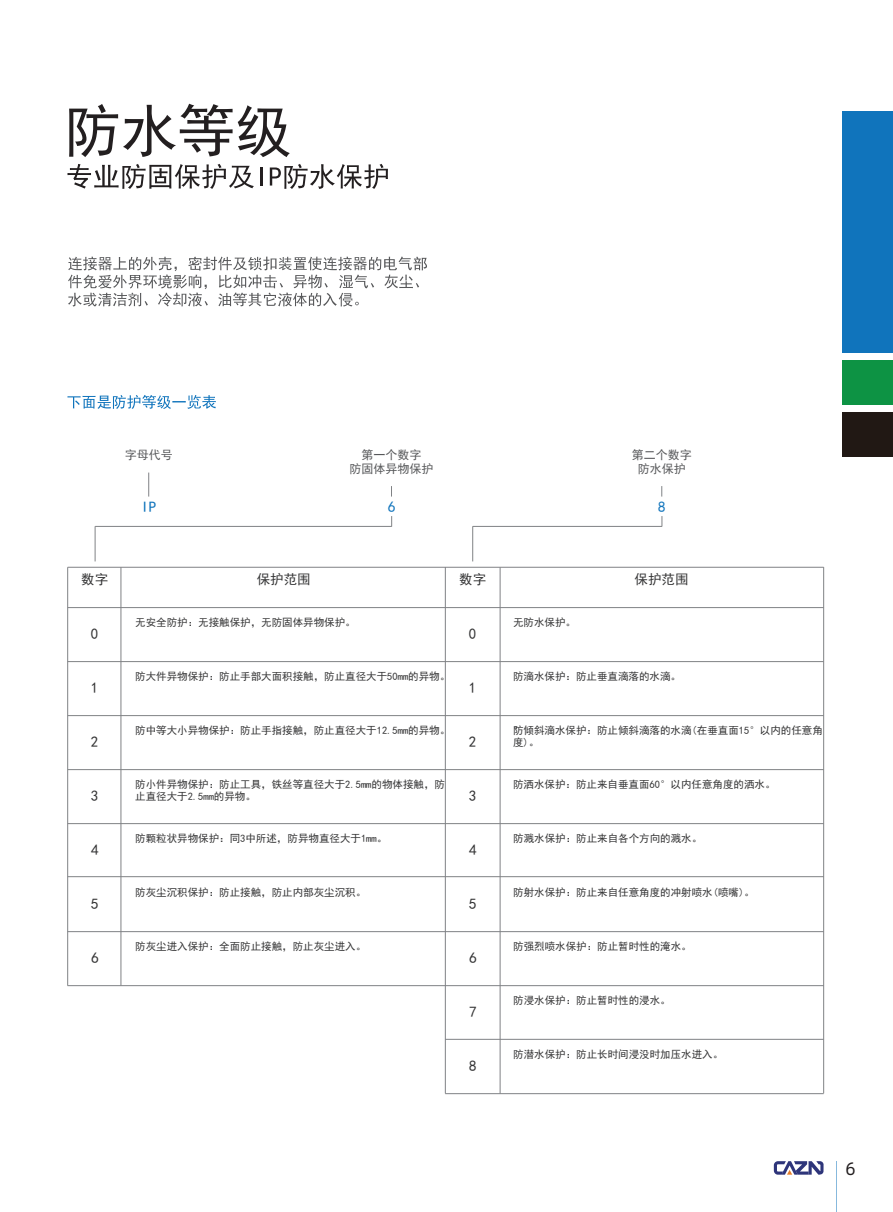
<style>
.page{position:relative;width:893px;height:1212px;background:#fff}
.page>*{position:absolute;margin:0;border:0;box-sizing:border-box;transform-origin:0 0}
.t1{font:18px "Alibaba Pu Hui Ti R";color:#231f20}
.t2{font:15px "Sim Hei";color:#333334}
.t3{font:15px "Sim Hei";color:#1074bc}
.t4{font:13.5px "Sim Hei";color:#333334}
.t5{font:12px/14.4px "Sim Hei";color:#57585a;text-align:center}
.t6{font:10.5px/12.6px "Sim Hei";color:#333334}
</style>
<div class="page">
<hr style="left:836px;top:1161px;width:1px;height:51px;background:#1074bc">
<div style="left:842px;top:111px;width:51px;height:241px;background:#1074bc"></div>
<div style="left:842px;top:361px;width:51px;height:44px;background:#0d9344"></div>
<div style="left:842px;top:412px;width:51px;height:44px;background:#211814"></div>
<svg style="left:774px;top:1161px;width:50px;height:14px"></svg>
<svg style="left:69px;top:104px;width:221px;height:53px"></svg>
<svg style="left:68px;top:164px;width:186px;height:25px"></svg>
<hr style="left:260px;top:167px;width:3px;height:19px;background:#231f20">
<svg style="left:270px;top:164px;width:118px;height:25px"></svg>
<hr style="left:473px;top:526px;width:189px;height:1px;background:#808285">
<hr style="left:472px;top:526px;width:1px;height:35px;background:#808285">
<hr style="left:95px;top:526px;width:297px;height:1px;background:#808285">
<hr style="left:95px;top:526px;width:1px;height:35px;background:#808285">
<svg style="left:148px;top:473px;width:1px;height:24px"></svg>
<svg style="left:68px;top:395px;width:148px;height:14px"></svg>
<hr style="left:68px;top:607px;width:756px;height:1px;background:#808285">
<hr style="left:68px;top:769px;width:756px;height:1px;background:#808285">
<hr style="left:68px;top:567px;width:756px;height:1px;background:#808285">
<hr style="left:68px;top:823px;width:756px;height:1px;background:#808285">
<hr style="left:68px;top:876px;width:756px;height:1px;background:#808285">
<hr style="left:121px;top:567px;width:1px;height:418px;background:#808285">
<hr style="left:445px;top:567px;width:1px;height:526px;background:#808285">
<hr style="left:500px;top:567px;width:1px;height:527px;background:#808285">
<hr style="left:68px;top:661px;width:756px;height:1px;background:#808285">
<hr style="left:68px;top:931px;width:756px;height:1px;background:#808285">
<hr style="left:67px;top:567px;width:1px;height:418px;background:#808285">
<hr style="left:823px;top:567px;width:1px;height:526px;background:#808285">
<hr style="left:68px;top:715px;width:756px;height:1px;background:#808285">
<hr style="left:68px;top:985px;width:756px;height:1px;background:#808285">
<hr style="left:445px;top:1039px;width:379px;height:1px;background:#808285">
<hr style="left:445px;top:1093px;width:379px;height:1px;background:#808285">
<svg style="left:68px;top:256px;width:359px;height:51px"></svg>
<p class="t5" style="left:125px;top:448px;width:49px">字母代号</p>
<p class="t5" style="left:349px;top:448px;width:85px">第一个数字<br>防固体异物保护</p>
<p class="t5" style="left:632px;top:448px;width:61px">第二个数字防水保护</p>
<h2 class="t3" style="left:141px;top:499px;width:16px">IP</h2>
<h2 class="t3" style="left:388px;top:499px;width:9px">6</h2>
<h2 class="t3" style="left:658px;top:499px;width:9px">8</h2>
<p class="t4" style="left:81px;top:572px;width:28px">数字</p>
<p class="t4" style="left:257px;top:572px;width:55px">保护范围</p>
<p class="t4" style="left:635px;top:572px;width:55px">保护范围</p>
<p class="t4" style="left:459px;top:572px;width:28px">数字</p>
<h2 class="t2" style="left:91px;top:626px;width:9px">0</h2>
<p class="t6" style="left:135px;top:616px;width:222px">无安全防护：无接触保护，无防固体异物保护。</p>
<h2 class="t2" style="left:469px;top:626px;width:9px">0</h2>
<p class="t6" style="left:513px;top:616px;width:64px">无防水保护。</p>
<h2 class="t2" style="left:91px;top:680px;width:9px">1</h2>
<p class="t6" style="left:135px;top:670px;width:317px">防大件异物保护：防止手部大面积接触，防止直径大于50mm的异物。</p>
<h2 class="t2" style="left:469px;top:680px;width:9px">1</h2>
<p class="t6" style="left:513px;top:670px;width:169px">防滴水保护：防止垂直滴落的水滴。</p>
<h2 class="t2" style="left:91px;top:734px;width:9px">2</h2>
<h2 class="t2" style="left:91px;top:788px;width:9px">3</h2>
<h2 class="t2" style="left:91px;top:842px;width:9px">4</h2>
<p class="t6" style="left:135px;top:724px;width:317px">防中等大小异物保护：防止手指接触，防止直径大于12.5mm的异物。</p>
<p class="t6" style="left:135px;top:778px;width:311px">防小件异物保护：防止工具，铁丝等直径大于2.5mm的物体接触，防止直径大于2.5mm的异物。</p>
<p class="t6" style="left:135px;top:832px;width:254px">防颗粒状异物保护：同3中所述，防异物直径大于1mm。</p>
<h2 class="t2" style="left:469px;top:734px;width:9px">2</h2>
<h2 class="t2" style="left:469px;top:788px;width:9px">3</h2>
<h2 class="t2" style="left:469px;top:842px;width:9px">4</h2>
<p class="t6" style="left:513px;top:724px;width:311px">。防倾斜滴水保护：防止倾斜滴落的水滴(在垂直面15°以内的任意角度)。</p>
<p class="t6" style="left:513px;top:778px;width:264px">防洒水保护：防止来自垂直面60°以内任意角度的洒水。</p>
<p class="t6" style="left:513px;top:832px;width:190px">防溅水保护：防止来自各个方向的溅水。</p>
<h2 class="t2" style="left:91px;top:896px;width:9px">5</h2>
<p class="t6" style="left:135px;top:886px;width:233px">防灰尘沉积保护：防止接触，防止内部灰尘沉积。</p>
<h2 class="t2" style="left:469px;top:896px;width:9px">5</h2>
<p class="t6" style="left:513px;top:886px;width:243px">防射水保护：防止来自任意角度的冲射喷水(喷嘴)。</p>
<h2 class="t2" style="left:91px;top:950px;width:9px">6</h2>
<p class="t6" style="left:135px;top:940px;width:233px">防灰尘进入保护：全面防止接触，防止灰尘进入。</p>
<p class="t6" style="left:513px;top:940px;width:180px">防强烈喷水保护：防止暂时性的淹水。</p>
<h2 class="t2" style="left:469px;top:950px;width:9px">6</h2>
<p class="t6" style="left:513px;top:994px;width:159px">防浸水保护：防止暂时性的浸水。</p>
<h2 class="t2" style="left:469px;top:1004px;width:9px">7</h2>
<h2 class="t2" style="left:469px;top:1058px;width:9px">8</h2>
<p class="t6" style="left:513px;top:1048px;width:211px">防潜水保护：防止长时间浸没时加压水进入。</p>
<h1 class="t1" style="left:845px;top:1155px;width:12px">6</h1>
</div>
